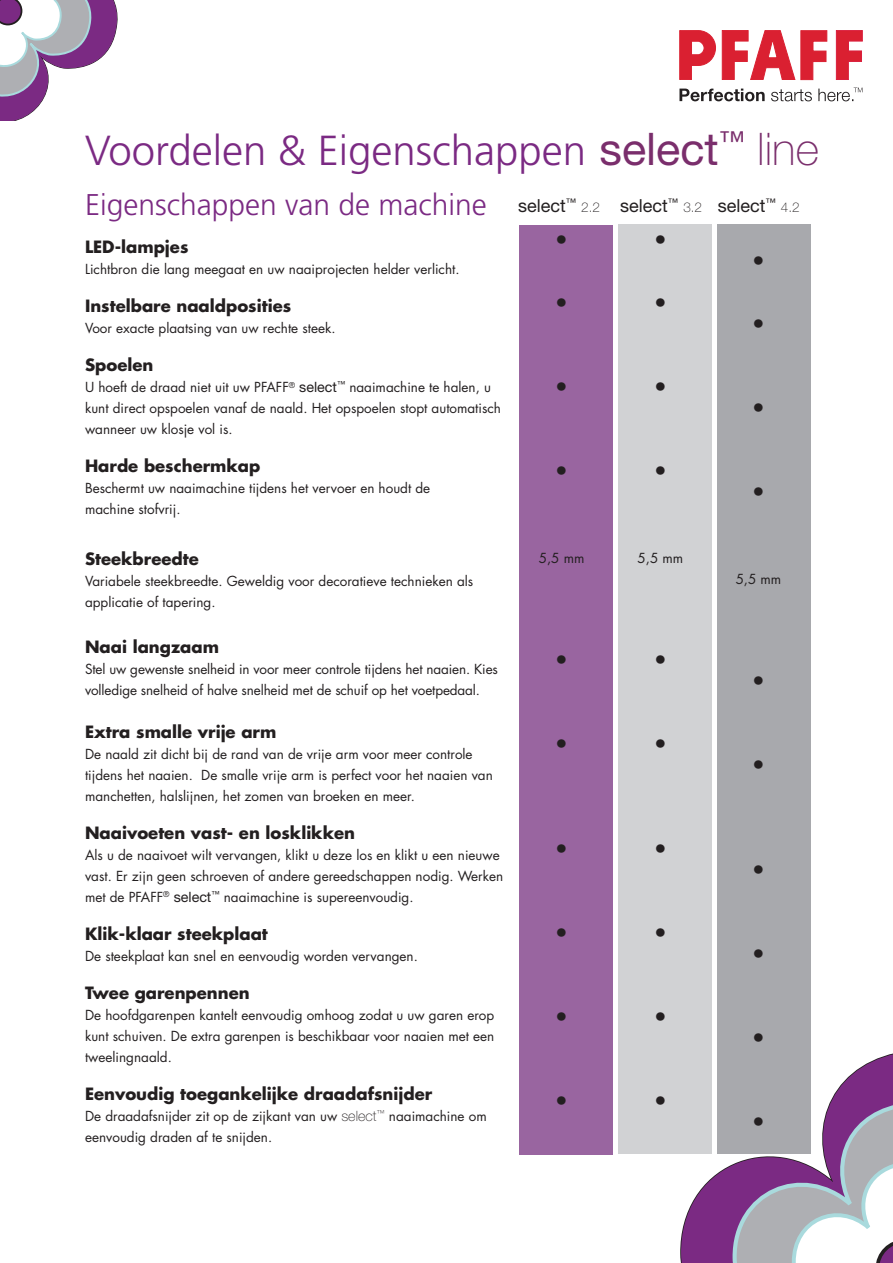
<style>
.page{position:relative;width:893px;height:1263px;background:#fff}
.page>*{position:absolute;margin:0;border:0;box-sizing:border-box;transform-origin:0 0}
.Rubrik{font:300 42px "Frutiger LT Std";color:#7b2a83}
.Rubbe{font:300 30px "Frutiger LT Std";color:#7b2a83}
.Brödtext{font:22.5px "Futura Std";color:#231f20}
.t1{font:500 22.35px "Futura";letter-spacing:-.04em;color:#231f20}
.t2{font:18px "Helvetica Neue LT Pro";color:#231f20}
.Rubrik_tabell{font:700 16.5px "Futura Std";color:#231f20}
.Feature_bröd{font:700 16.5px "Futura Std";color:#231f20}
.Feature_bröd-2{font:13.5px/21px "Futura Std";color:#231f20}
.Brödtext-2{font:13.5px/21px "Futura Std";color:#231f20}
.s1{font-family:"Helvetica Neue LT Pro";font-weight:400;font-size:45px;color:#7a2e6c}
.s2{font-family:"Helvetica Neue LT Pro";font-weight:100;font-size:45px;color:#7a2e6c}
.s3{font-family:"Helvetica Neue LT Pro";font-size:14.25px}
.s4{font-family:"Helvetica Neue LT Pro";font-weight:100;font-size:14.25px}
.s5{font-weight:100;font-size:13.5px}
</style>
<div class="page">
<svg style="left:680px;top:1041px;width:213px;height:222px"></svg>
<svg style="left:730px;top:1096px;width:163px;height:167px"></svg>
<div style="left:519px;top:225px;width:93px;height:929px;background:#9965a0"></div>
<div style="left:618px;top:224px;width:93px;height:930px;background:#d1d2d4"></div>
<div style="left:717px;top:224px;width:94px;height:930px;background:#a8a9ad"></div>
<svg style="left:679px;top:30px;width:37px;height:50px"></svg>
<svg style="left:722px;top:30px;width:73px;height:50px"></svg>
<svg style="left:801px;top:30px;width:26px;height:50px"></svg>
<svg style="left:836px;top:30px;width:26px;height:50px"></svg>
<svg style="left:679px;top:88px;width:183px;height:13px"></svg>
<svg style="left:0;top:0;width:117px;height:120px"></svg>
<p class="Rubrik" style="left:85px;top:127px;width:735px">Voordelen &amp; Eigenschappen <span class="s1">select</span><sup>™</sup> <span class="s2">line</span></p>
<p class="Rubbe" style="left:85px;top:188px;width:403px">Eigenschappen van de machine</p>
<p class="Rubrik_tabell" style="left:85px;top:236px;width:105px">LED-lampjes</p>
<p class="Brödtext-2" style="left:85px;top:259px;width:376px">Lichtbron die lang meegaat en uw naaiprojecten helder verlicht.</p>
<p class="Rubrik_tabell" style="left:85px;top:295px;width:208px">Instelbare naaldposities</p>
<p class="Brödtext-2" style="left:85px;top:318px;width:252px">Voor exacte plaatsing van uw rechte steek.</p>
<p class="Rubrik_tabell" style="left:85px;top:354px;width:70px">Spoelen</p>
<p class="Brödtext-2" style="left:85px;top:377px;width:417px">U hoeft de draad niet uit uw PFAFF<sup>®</sup> <span class="s3">select</span><sup>™</sup> naaimachine te halen, u kunt direct opspoelen vanaf de naald. Het opspoelen stopt automatisch wanneer uw klosje vol is.</p>
<p class="Rubrik_tabell" style="left:85px;top:455px;width:177px">Harde beschermkap</p>
<p class="Feature_bröd-2" style="left:85px;top:478px;width:347px">Beschermt uw naaimachine tijdens het vervoer en houdt de machine stofvrij.</p>
<p class="Rubrik_tabell" style="left:85px;top:548px;width:115px">Steekbreedte</p>
<p class="Feature_bröd-2" style="left:85px;top:570px;width:390px">Variabele steekbreedte. Geweldig voor decoratieve technieken als applicatie of tapering.</p>
<p class="Rubrik_tabell" style="left:85px;top:636px;width:136px">Naai langzaam</p>
<p class="Feature_bröd-2" style="left:85px;top:659px;width:414px">Stel uw gewenste snelheid in voor meer controle tijdens het naaien. Kies volledige snelheid of halve snelheid met de schuif op het voetpedaal.</p>
<p class="Rubrik_tabell" style="left:85px;top:720px;width:193px">Extra smalle vrije arm</p>
<p class="Feature_bröd-2" style="left:85px;top:743px;width:409px">De naald zit dicht bij de rand van de vrije arm voor meer controle tijdens het naaien. De smalle vrije arm is perfect voor het naaien van manchetten, halslijnen, het zomen van broeken en meer.</p>
<p class="Rubrik_tabell" style="left:85px;top:821px;width:271px">Naaivoeten vast- en losklikken</p>
<p class="Feature_bröd-2" style="left:85px;top:844px;width:420px">Als u de naaivoet wilt vervangen, klikt u deze los en klikt u een nieuwe vast. Er zijn geen schroeven of andere gereedschappen nodig. Werken met de PFAFF<sup>®</sup> <span class="s3">select</span><sup>™</sup> naaimachine is supereenvoudig.</p>
<p class="Feature_bröd" style="left:85px;top:922px;width:184px">Klik-klaar steekplaat</p>
<p class="Feature_bröd-2" style="left:85px;top:945px;width:334px">De steekplaat kan snel en eenvoudig worden vervangen.</p>
<p class="Feature_bröd" style="left:85px;top:981px;width:166px">Twee garenpennen</p>
<p class="Feature_bröd-2" style="left:85px;top:1004px;width:411px;text-align:justify">De hoofdgarenpen kantelt eenvoudig omhoog zodat u uw garen erop kunt schuiven. De extra garenpen is beschikbaar voor naaien met een tweelingnaald.</p>
<p class="Feature_bröd" style="left:85px;top:1082px;width:349px">Eenvoudig toegankelijke draadafsnijder</p>
<p class="Feature_bröd-2" style="left:85px;top:1105px;width:403px">De draadafsnijder zit op de zijkant van uw <span class="s4">select</span><sup>™</sup> naaimachine om eenvoudig draden af te snijden.</p>
<p class="t2" style="left:518px;top:195px;width:283px">select<sup>™</sup> <span class="s5">2.2</span> select<sup>™</sup> <span class="s5">3.2</span> select<sup>™</sup> <span class="s5">4.2</span></p>
<p class="Brödtext" style="left:555px;top:225px;width:15px">•</p>
<p class="Brödtext" style="left:654px;top:225px;width:15px">•</p>
<p class="Brödtext" style="left:752px;top:246px;width:15px">•</p>
<p class="Brödtext" style="left:555px;top:288px;width:15px">•</p>
<p class="Brödtext" style="left:654px;top:288px;width:15px">•</p>
<p class="Brödtext" style="left:752px;top:309px;width:15px">•</p>
<p class="Brödtext" style="left:555px;top:372px;width:15px">•</p>
<p class="Brödtext" style="left:654px;top:372px;width:15px">•</p>
<p class="Brödtext" style="left:752px;top:393px;width:15px">•</p>
<p class="Brödtext" style="left:555px;top:456px;width:15px">•</p>
<p class="Brödtext" style="left:654px;top:456px;width:15px">•</p>
<p class="Brödtext" style="left:752px;top:477px;width:15px">•</p>
<p class="Brödtext-2" style="left:539px;top:547px;width:47px">5,5 mm</p>
<p class="Brödtext-2" style="left:638px;top:547px;width:47px">5,5 mm</p>
<p class="Brödtext-2" style="left:736px;top:568px;width:47px">5,5 mm</p>
<p class="Brödtext" style="left:555px;top:645px;width:15px">•</p>
<p class="Brödtext" style="left:654px;top:645px;width:15px">•</p>
<p class="Brödtext" style="left:752px;top:666px;width:15px">•</p>
<p class="Brödtext" style="left:555px;top:729px;width:15px">•</p>
<p class="Brödtext" style="left:654px;top:729px;width:15px">•</p>
<p class="Brödtext" style="left:752px;top:750px;width:15px">•</p>
<p class="Brödtext" style="left:555px;top:834px;width:15px">•</p>
<p class="Brödtext" style="left:654px;top:834px;width:15px">•</p>
<p class="Brödtext" style="left:752px;top:855px;width:15px">•</p>
<p class="Brödtext" style="left:555px;top:918px;width:15px">•</p>
<p class="Brödtext" style="left:654px;top:918px;width:15px">•</p>
<p class="Brödtext" style="left:752px;top:939px;width:15px">•</p>
<p class="Brödtext" style="left:555px;top:1002px;width:15px">•</p>
<p class="Brödtext" style="left:654px;top:1002px;width:15px">•</p>
<p class="t1" style="left:435px;top:1009px;width:99px">application</p>
<p class="Brödtext" style="left:752px;top:1023px;width:15px">•</p>
<p class="Brödtext" style="left:555px;top:1086px;width:15px">•</p>
<p class="Brödtext" style="left:654px;top:1086px;width:15px">•</p>
<p class="Brödtext" style="left:752px;top:1107px;width:15px">•</p>
</div>
